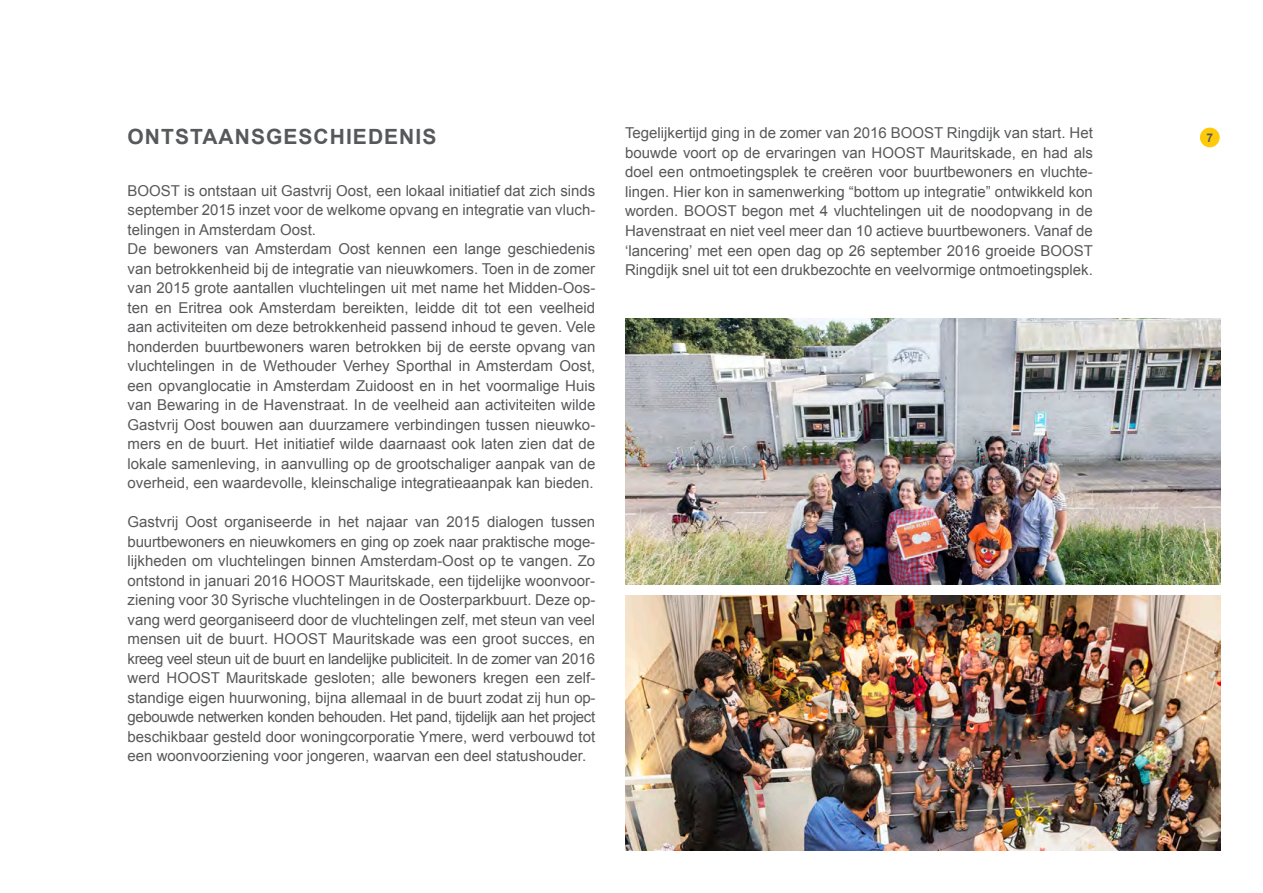
<style>
.page{position:relative;width:1263px;height:893px;background:#fff}
.page>*{position:absolute;margin:0;border:0;box-sizing:border-box;transform-origin:0 0}
.t1{font:700 21px "Arial";letter-spacing:.05em;color:#57585a}
.t2{font:15px/19.5px "Arial";color:#57585a;text-align:justify}
.t3{font:700 12px "Arial";color:#57585a}
</style>
<div class="page">
<div style="left:1200px;top:128px;width:20px;height:19px;background:#feca0a;border-radius:50%"></div>
<img style="left:625px;top:319px;width:595px;height:266px">
<img style="left:625px;top:595px;width:595px;height:255px">
<p class="t2" style="left:625px;top:124px;width:469px">Tegelijkertijd ging in de zomer van 2016 BOOST Ringdijk van start. Het bouwde voort op de ervaringen van HOOST Mauritskade, en had als doel een ontmoetingsplek te creëren voor buurtbewoners en vluchte&shy;lingen. Hier kon in samenwerking “bottom up integratie” ontwikkeld kon worden. BOOST begon met 4 vluchtelingen uit de noodopvang in de Havenstraat en niet veel meer dan 10 actieve buurtbewoners. Vanaf de ‘lancering’ met een open dag op 26 september 2016 groeide BOOST Ringdijk snel uit tot een drukbezochte en veelvormige ontmoetingsplek.</p>
<p class="t1" style="left:128px;top:123px;width:310px">ONTSTAANSGESCHIEDENIS</p>
<p class="t3" style="left:1206px;top:129px;width:8px">7</p>
<p class="t2" style="left:128px;top:181px;width:469px">BOOST is ontstaan uit Gastvrij Oost, een lokaal initiatief dat zich sinds september 2015 inzet voor de welkome opvang en integratie van vluch&shy;telingen in Amsterdam Oost.</p>
<p class="t2" style="left:128px;top:240px;width:469px">De bewoners van Amsterdam Oost kennen een lange geschiedenis van betrokkenheid bij de integratie van nieuwkomers. Toen in de zomer van 2015 grote aantallen vluchtelingen uit met name het Midden-Oos&shy;ten en Eritrea ook Amsterdam bereikten, leidde dit tot een veelheid aan activiteiten om deze betrokkenheid passend inhoud te geven. Vele honderden buurtbewoners waren betrokken bij de eerste opvang van vluchtelingen in de Wethouder Verhey Sporthal in Amsterdam Oost, een opvanglocatie in Amsterdam Zuidoost en in het voormalige Huis van Bewaring in de Havenstraat. In de veelheid aan activiteiten wilde Gastvrij Oost bouwen aan duurzamere verbindingen tussen nieuwko&shy;mers en de buurt. Het initiatief wilde daarnaast ook laten zien dat de lokale samenleving, in aanvulling op de grootschaliger aanpak van de overheid, een waardevolle, kleinschalige integratieaanpak kan bieden.</p>
<p class="t2" style="left:128px;top:513px;width:469px">Gastvrij Oost organiseerde in het najaar van 2015 dialogen tussen buurtbewoners en nieuwkomers en ging op zoek naar praktische moge&shy;lijkheden om vluchtelingen binnen Amsterdam-Oost op te vangen. Zo ontstond in januari 2016 HOOST Mauritskade, een tijdelijke woonvoor&shy;ziening voor 30 Syrische vluchtelingen in de Oosterparkbuurt. Deze op&shy;vang werd georganiseerd door de vluchtelingen zelf, met steun van veel mensen uit de buurt. HOOST Mauritskade was een groot succes, en kreeg veel steun uit de buurt en landelijke publiciteit. In de zomer van 2016 werd HOOST Mauritskade gesloten; alle bewoners kregen een zelf&shy;standige eigen huurwoning, bijna allemaal in de buurt zodat zij hun op&shy;gebouwde netwerken konden behouden. Het pand, tijdelijk aan het project beschikbaar gesteld door woningcorporatie Ymere, werd verbouwd tot een woonvoorziening voor jongeren, waarvan een deel statushouder.</p>
</div>
